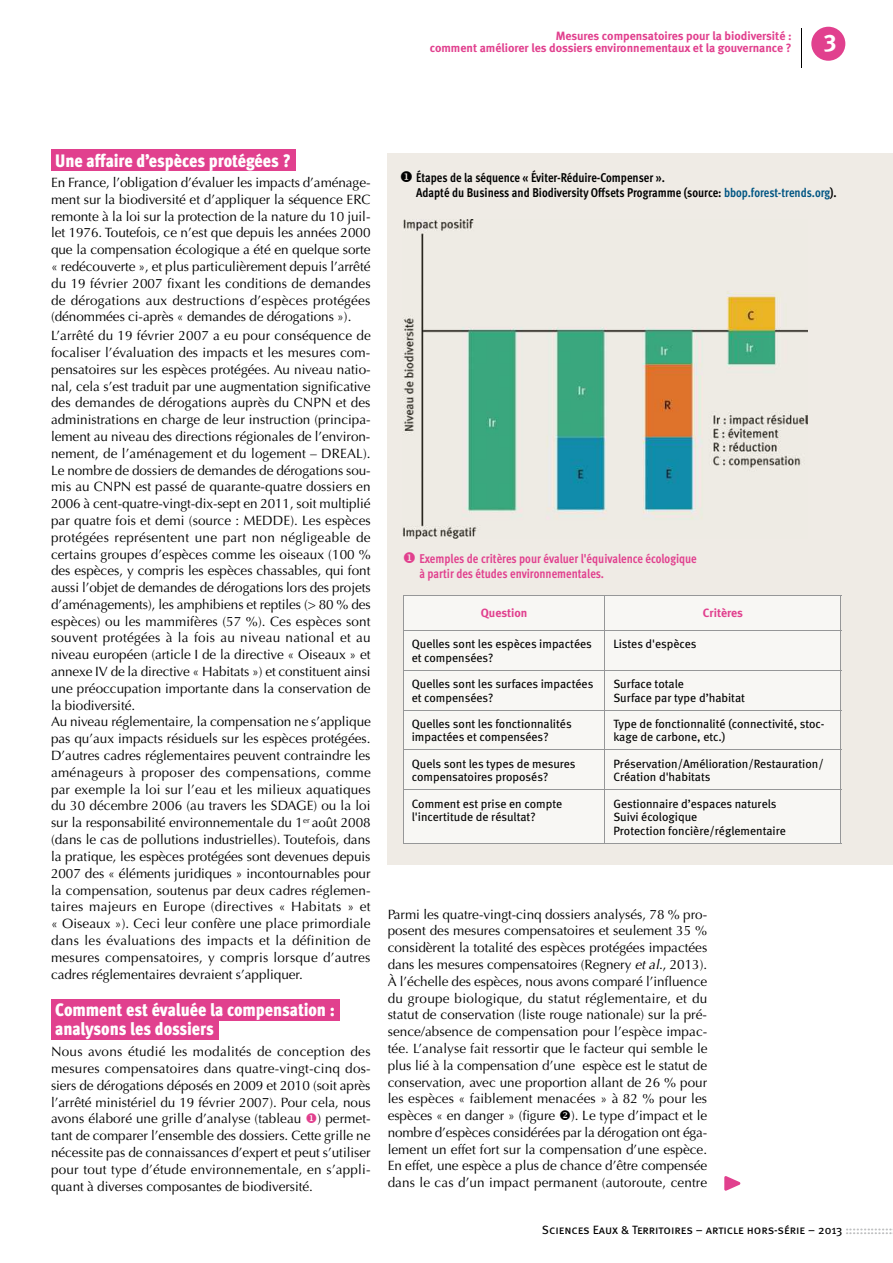
<style>
.page{position:relative;width:893px;height:1263px;background:#fff}
.page>*{position:absolute;margin:0;border:0;box-sizing:border-box;transform-origin:0 0}
.t1{font:24px "Meta Bold Caps Expert";color:#fff}
.t2{font:900 18px/18.6px "Meta Cond OT";letter-spacing:-.005em;color:#fff}
.t3{font:13.5px/16.8px "Optima";color:#000;text-align:justify}
.t4{font:700 12.75px/15px "Meta Cond OT";color:#000}
.t5{font:700 12.75px/15px "Meta Cond OT";color:#e1408e}
.t6{font:12px/13.5px "Meta Book LF";color:#000}
.t7{font:700 12px/12px "Meta";color:#e1408e;text-align:right}
.t8{font:12px "Meta Book Caps";color:#000}
.t9{font:12px "Meta Bold LF";color:#e1408e}
.s1{color:#e1408e}
.s2{color:#005583}
.s3{font-style:italic}
.s4{color:#bfc0c1}
</style>
<div class="page">
<div style="left:388px;top:153px;width:505px;height:711px;background:#efebe5"></div>
<div style="left:51px;top:150px;width:244px;height:21px;background:#e1408e"></div>
<div style="left:51px;top:999px;width:288px;height:21px;background:#e1408e"></div>
<div style="left:51px;top:1018px;width:167px;height:21px;background:#e1408e"></div>
<div style="left:404px;top:596px;width:436px;height:247px;background:#f8f7f4"></div>
<hr style="left:403px;top:595px;width:202px;height:1px;background:#969798">
<hr style="left:403px;top:596px;width:1px;height:34px;background:#969798">
<hr style="left:605px;top:595px;width:236px;height:1px;background:#969798">
<hr style="left:604px;top:596px;width:1px;height:34px;background:#969798">
<hr style="left:840px;top:596px;width:1px;height:34px;background:#969798">
<hr style="left:403px;top:630px;width:202px;height:1px;background:#969798">
<hr style="left:403px;top:630px;width:1px;height:40px;background:#969798">
<hr style="left:605px;top:630px;width:236px;height:1px;background:#969798">
<hr style="left:604px;top:630px;width:1px;height:40px;background:#969798">
<hr style="left:840px;top:630px;width:1px;height:40px;background:#969798">
<hr style="left:403px;top:670px;width:202px;height:1px;background:#969798">
<hr style="left:403px;top:670px;width:1px;height:40px;background:#969798">
<hr style="left:605px;top:670px;width:236px;height:1px;background:#969798">
<hr style="left:604px;top:670px;width:1px;height:40px;background:#969798">
<hr style="left:840px;top:670px;width:1px;height:40px;background:#969798">
<hr style="left:403px;top:710px;width:202px;height:1px;background:#969798">
<hr style="left:403px;top:710px;width:1px;height:40px;background:#969798">
<hr style="left:605px;top:710px;width:236px;height:1px;background:#969798">
<hr style="left:604px;top:710px;width:1px;height:40px;background:#969798">
<hr style="left:840px;top:710px;width:1px;height:40px;background:#969798">
<hr style="left:403px;top:750px;width:202px;height:1px;background:#969798">
<hr style="left:403px;top:750px;width:1px;height:39px;background:#969798">
<hr style="left:605px;top:750px;width:236px;height:1px;background:#969798">
<hr style="left:604px;top:750px;width:1px;height:39px;background:#969798">
<hr style="left:840px;top:750px;width:1px;height:39px;background:#969798">
<hr style="left:403px;top:789px;width:202px;height:1px;background:#969798">
<hr style="left:403px;top:790px;width:1px;height:53px;background:#969798">
<hr style="left:605px;top:789px;width:236px;height:1px;background:#969798">
<hr style="left:604px;top:790px;width:1px;height:53px;background:#969798">
<hr style="left:840px;top:790px;width:1px;height:53px;background:#969798">
<hr style="left:403px;top:843px;width:202px;height:1px;background:#969798">
<hr style="left:605px;top:843px;width:236px;height:1px;background:#969798">
<svg style="left:724px;top:1176px;width:16px;height:15px"></svg>
<img style="left:403px;top:219px;width:405px;height:319px">
<div style="left:811px;top:27px;width:34px;height:34px;background:#e1408e;border-radius:50%"></div>
<hr style="left:801px;top:28px;width:1px;height:40px;background:#000">
<p class="t7" style="left:430px;top:30px;width:363px">Mesures compensatoires pour la biodiversité :<br>comment améliorer les dossiers environnementaux et la gouvernance ?</p>
<h1 class="t1" style="left:824px;top:29px;width:14px">3</h1>
<h2 class="t2" style="left:55px;top:153px;width:237px">Une affaire d’espèces protégées ?</h2>
<p class="t3" style="left:51px;top:175px;width:321px">En France, l’obligation d’évaluer les impacts d’aménage&shy;ment sur la biodiversité et d’appliquer la séquence ERC remonte à la loi sur la protection de la nature du 10 juil&shy;let 1976. Toutefois, ce n’est que depuis les années 2000 que la compensation écologique a été en quelque sorte « redécouverte », et plus particulièrement depuis l’arrêté du 19 février 2007 fixant les conditions de demandes de dérogations aux destructions d’espèces protégées (dénommées ci-après « demandes de dérogations »).</p>
<p class="t3" style="left:51px;top:328px;width:321px;text-align:left">L’arrêté du 19 février 2007 a eu pour conséquence de focaliser l’évaluation des impacts et les mesures com&shy;pensatoires sur les espèces protégées. Au niveau natio&shy;nal, cela s’est traduit par une augmentation significative des demandes de dérogations auprès du CNPN et des administrations en charge de leur instruction (principa&shy;lement au niveau des directions régionales de l’environ&shy;nement, de l’aménagement et du logement – DREAL).<br>Le nombre de dossiers de demandes de dérogations sou&shy;mis au CNPN est passé de quarante-quatre dossiers en 2006 à cent-quatre-vingt-dix-sept en 2011, soit multiplié par quatre fois et demi (source : MEDDE). Les espèces protégées représentent une part non négligeable de certains groupes d’espèces comme les oiseaux (100 % des espèces, y compris les espèces chassables, qui font aussi l’objet de demandes de dérogations lors des projets d’aménagements), les amphibiens et reptiles (&gt; 80 % des espèces) ou les mammifères (57 %). Ces espèces sont souvent protégées à la fois au niveau national et au niveau européen (article I de la directive « Oiseaux » et annexe IV de la directive « Habitats ») et constituent ainsi une préoccupation importante dans la conservation de la biodiversité.<br>Au niveau réglementaire, la compensation ne s’applique pas qu’aux impacts résiduels sur les espèces protégées.<br>D’autres cadres réglementaires peuvent contraindre les aménageurs à proposer des compensations, comme par exemple la loi sur l’eau et les milieux aquatiques du 30 décembre 2006 (au travers les SDAGE) ou la loi sur la responsabilité environnementale du 1<sup>er</sup> août 2008 (dans le cas de pollutions industrielles). Toutefois, dans la pratique, les espèces protégées sont devenues depuis 2007 des « éléments juridiques » incontournables pour la compensation, soutenus par deux cadres réglemen&shy;taires majeurs en Europe (directives « Habitats » et « Oiseaux »). Ceci leur confère une place primordiale dans les évaluations des impacts et la définition de mesures compensatoires, y compris lorsque d’autres cadres réglementaires devraient s’appliquer.</p>
<h2 class="t2" style="left:55px;top:1002px;width:281px">Comment est évaluée la compensation : analysons les dossiers</h2>
<p class="t3" style="left:51px;top:1044px;width:321px">Nous avons étudié les modalités de conception des mesures compensatoires dans quatre-vingt-cinq dos&shy;siers de dérogations déposés en 2009 et 2010 (soit après l’arrêté ministériel du 19 février 2007). Pour cela, nous avons élaboré une grille d’analyse (tableau <span class="s1">◆</span>) permet&shy;tant de comparer l’ensemble des dossiers. Cette grille ne nécessite pas de connaissances d’expert et peut s’utiliser pour tout type d’étude environnementale, en s’appli&shy;quant à diverses composantes de biodiversité.</p>
<p class="t4" style="left:416px;top:170px;width:422px;text-indent:-17px">◆ Étapes de la séquence « Éviter-Réduire-Compenser ».<br>Adapté du Business and Biodiversity Offsets Programme (source: <span class="s2">bbop.forest-trends.org</span>).</p>
<p class="t5" style="left:419px;top:551px;width:279px;text-indent:-17px">◆ Exemples de critères pour évaluer l'équivalence écologique à partir des études environnementales.</p>
<p class="t9" style="left:481px;top:606px;width:48px">Question</p>
<p class="t9" style="left:703px;top:606px;width:41px">Critères</p>
<p class="t6" style="left:412px;top:637px;width:182px">Quelles sont les espèces impactées et compensées?</p>
<p class="t6" style="left:613px;top:637px;width:85px">Listes d'espèces</p>
<p class="t6" style="left:412px;top:677px;width:183px">Quelles sont les surfaces impactées et compensées?</p>
<p class="t6" style="left:613px;top:677px;width:133px">Surface totale<br>Surface par type d’habitat</p>
<p class="t6" style="left:412px;top:717px;width:161px">Quelles sont les fonctionnalités impactées et compensées?</p>
<p class="t6" style="left:613px;top:717px;width:213px">Type de fonctionnalité (connectivité, stoc&shy;kage de carbone, etc.)</p>
<p class="t6" style="left:412px;top:757px;width:165px">Quels sont les types de mesures compensatoires proposés?</p>
<p class="t6" style="left:613px;top:757px;width:212px">Préservation/Amélioration/Restauration/<br>Création d'habitats</p>
<p class="t6" style="left:412px;top:797px;width:152px">Comment est prise en compte l'incertitude de résultat?</p>
<p class="t6" style="left:613px;top:797px;width:174px">Gestionnaire d’espaces naturels<br>Suivi écologique<br>Protection foncière/réglementaire</p>
<p class="t3" style="left:388px;top:907px;width:321px">Parmi les quatre-vingt-cinq dossiers analysés, 78 % pro&shy;posent des mesures compensatoires et seulement 35 % considèrent la totalité des espèces protégées impactées dans les mesures compensatoires (Regnery <span class="s3">etal</span>., 2013).<br>À l’échelle des espèces, nous avons comparé l’influence du groupe biologique, du statut réglementaire, et du statut de conservation (liste rouge nationale) sur la pré&shy;sence/absence de compensation pour l’espèce impac&shy;tée. L’analyse fait ressortir que le facteur qui semble le plus lié à la compensation d’une espèce est le statut de conservation, avec une proportion allant de 26 % pour les espèces « faiblement menacées » à 82 % pour les espèces « en danger » (figure ❖). Le type d’impact et le nombre d’espèces considérées par la dérogation ont éga&shy;lement un effet fort sur la compensation d’une espèce.<br>En effet, une espèce a plus de chance d’être compensée dans le cas d’un impact permanent (autoroute, centre</p>
<p class="t8" style="left:542px;top:1225px;width:352px">Sciences Eaux &amp; Territoires – article hors-série – 2013 <span class="s4">:::::::::::::</span></p>
</div>
